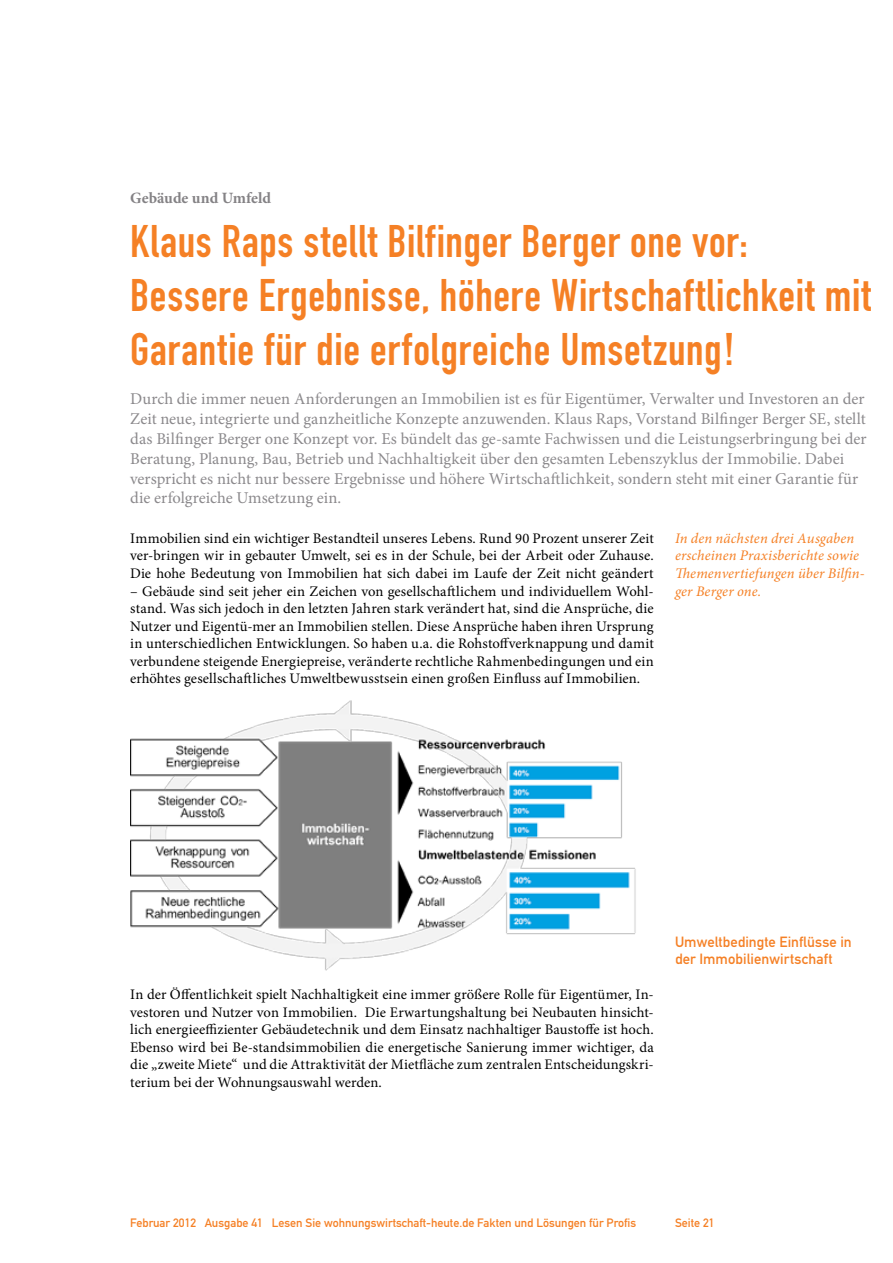
<style>
.page{position:relative;width:893px;height:1263px;background:#fff}
.page>*{position:absolute;margin:0;border:0;box-sizing:border-box;transform-origin:0 0}
.Überschrift_Groß{font:45px/54px "DIN Engschrift";letter-spacing:.015em;color:#f58025}
.Anlesetext{font:16.5px/19.8px "Minion Pro";color:#8b898c}
.Kategorie{font:700 15.75px "Minion Pro";letter-spacing:-.005em;color:#848285}
.Fließtext_erste_Zeil{font:14.7px/17.5px "Minion Pro";letter-spacing:.005em;color:#000;text-align:justify}
.Zwischentext{font:italic 14.7px/17.5px "Minion Pro";letter-spacing:.005em;color:#f58025}
.Bildunterschrift{font:14.7px/17.5px "DIN Mittelschrift";letter-spacing:.005em;color:#f58025}
.t1{font:12px "DIN Mittelschrift";color:#f58025}
</style>
<div class="page">
<img style="left:130px;top:701px;width:506px;height:270px">
<p class="Kategorie" style="left:130px;top:187px;width:142px">Gebäude und Umfeld</p>
<p class="Überschrift_Groß" style="left:130px;top:214px;width:742px">Klaus Raps stellt Bilfinger Berger one vor:<br>Bessere Ergebnisse, höhere Wirtschaftlichkeit mit<br>Garantie für die erfolgreiche Umsetzung!</p>
<p class="Anlesetext" style="left:130px;top:389px;width:738px">Durch die immer neuen Anforderungen an Immobilien ist es für Eigentümer, Verwalter und Investoren an der Zeit neue, integrierte und ganzheitliche Konzepte anzuwenden. Klaus Raps, Vorstand Bilfinger Berger SE, stellt das Bilfinger Berger one Konzept vor. Es bündelt das ge-samte Fachwissen und die Leistungserbringung bei der Beratung, Planung, Bau, Betrieb und Nachhaltigkeit über den gesamten Lebenszyklus der Immobilie. Dabei verspricht es nicht nur bessere Ergebnisse und höhere Wirtschaftlichkeit, sondern steht mit einer Garantie für die erfolgreiche Umsetzung ein.</p>
<p class="Fließtext_erste_Zeil" style="left:130px;top:529px;width:525px">Immobilien sind ein wichtiger Bestandteil unseres Lebens. Rund 90 Prozent unserer Zeit ver-bringen wir in gebauter Umwelt, sei es in der Schule, bei der Arbeit oder Zuhause.<br>Die hohe Bedeutung von Immobilien hat sich dabei im Laufe der Zeit nicht geändert</p>
<p class="Fließtext_erste_Zeil" style="left:130px;top:582px;width:525px">– Gebäude sind seit jeher ein Zeichen von gesellschaftlichem und individuellem Wohl&shy;stand. Was sich jedoch in den letzten Jahren stark verändert hat, sind die Ansprüche, die Nutzer und Eigentü-mer an Immobilien stellen. Diese Ansprüche haben ihren Ursprung in unterschiedlichen Entwicklungen. So haben u.a. die Rohstoffverknappung und damit verbundene steigende Energiepreise, veränderte rechtliche Rahmenbedingungen und ein erhöhtes gesellschaftliches Umweltbewusstsein einen großen Einfluss auf Immobilien.</p>
<p class="Zwischentext" style="left:675px;top:529px;width:191px">In den nächsten drei Ausgaben erscheinen Praxisberichte sowie<br>Themenvertiefungen über Bilfin&shy;ger Berger one.</p>
<p class="Fließtext_erste_Zeil" style="left:130px;top:986px;width:525px">In der Öffentlichkeit spielt Nachhaltigkeit eine immer größere Rolle für Eigentümer, In&shy;vestoren und Nutzer von Immobilien. Die Erwartungshaltung bei Neubauten hinsicht&shy;lich energieeffizienter Gebäudetechnik und dem Einsatz nachhaltiger Baustoffe ist hoch.<br>Ebenso wird bei Be-standsimmobilien die energetische Sanierung immer wichtiger, da die „zweite Miete“ und die Attraktivität der Mietfläche zum zentralen Entscheidungskri&shy;terium bei der Wohnungsauswahl werden.</p>
<p class="Bildunterschrift" style="left:675px;top:933px;width:178px">Umweltbedingte Einflüsse in der Immobilienwirtschaft</p>
<p class="t1" style="left:130px;top:1216px;width:507px">Februar 2012 Ausgabe 41 Lesen Sie wohnungswirtschaft-heute.de Fakten und Lösungen für Profis</p>
<p class="t1" style="left:675px;top:1216px;width:41px">Seite 21</p>
</div>
